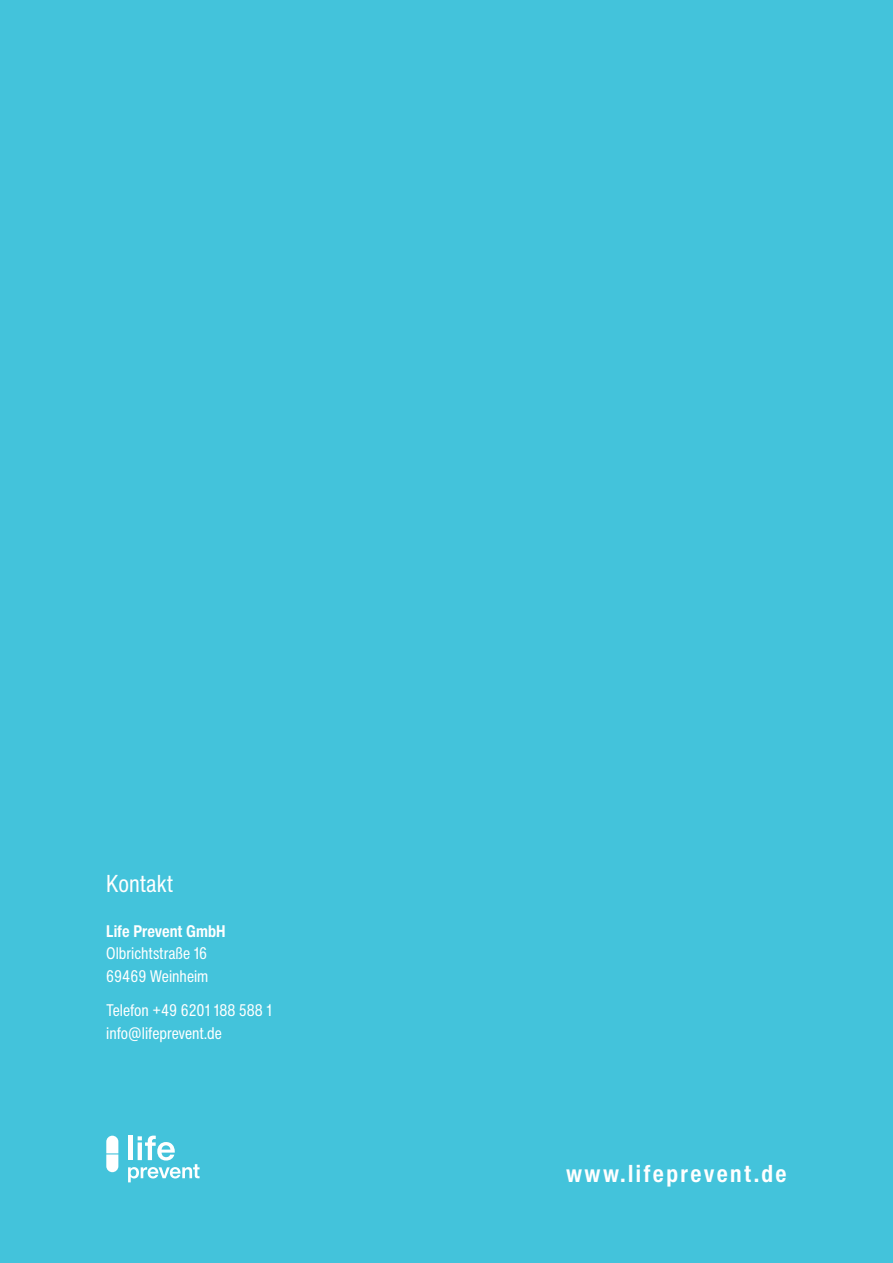
<style>
.page{position:relative;width:893px;height:1263px;background:#43c3db}
.page>*{position:absolute;margin:0;border:0;box-sizing:border-box;transform-origin:0 0}
.t1{font:700 condensed 24px "Helvetica Now Text";letter-spacing:.1em;color:#fff}
.t2{font:condensed 24px "Helvetica Now Text";color:#fff}
.t3{font:condensed 16.5px "Helvetica Now Text";color:#fff}
.t4{font:700 condensed 16.5px "Helvetica Now Text";color:#fff}
</style>
<div class="page">
<svg style="left:128px;top:1135px;width:72px;height:47px"></svg>
<svg style="left:106px;top:1136px;width:12px;height:36px"></svg>
<p class="t2" style="left:106px;top:868px;width:68px">Kontakt</p>
<p class="t4" style="left:106px;top:920px;width:121px">Life Prevent GmbH</p>
<p class="t3" style="left:106px;top:943px;width:102px">Olbrichtstraße 16</p>
<p class="t3" style="left:106px;top:965px;width:104px">69469 Weinheim</p>
<p class="t3" style="left:106px;top:1000px;width:167px">Telefon +49 6201 188 588 1</p>
<p class="t3" style="left:106px;top:1022px;width:117px">info@lifeprevent.de</p>
<p class="t1" style="left:566px;top:1158px;width:222px">www.lifeprevent.de</p>
</div>
